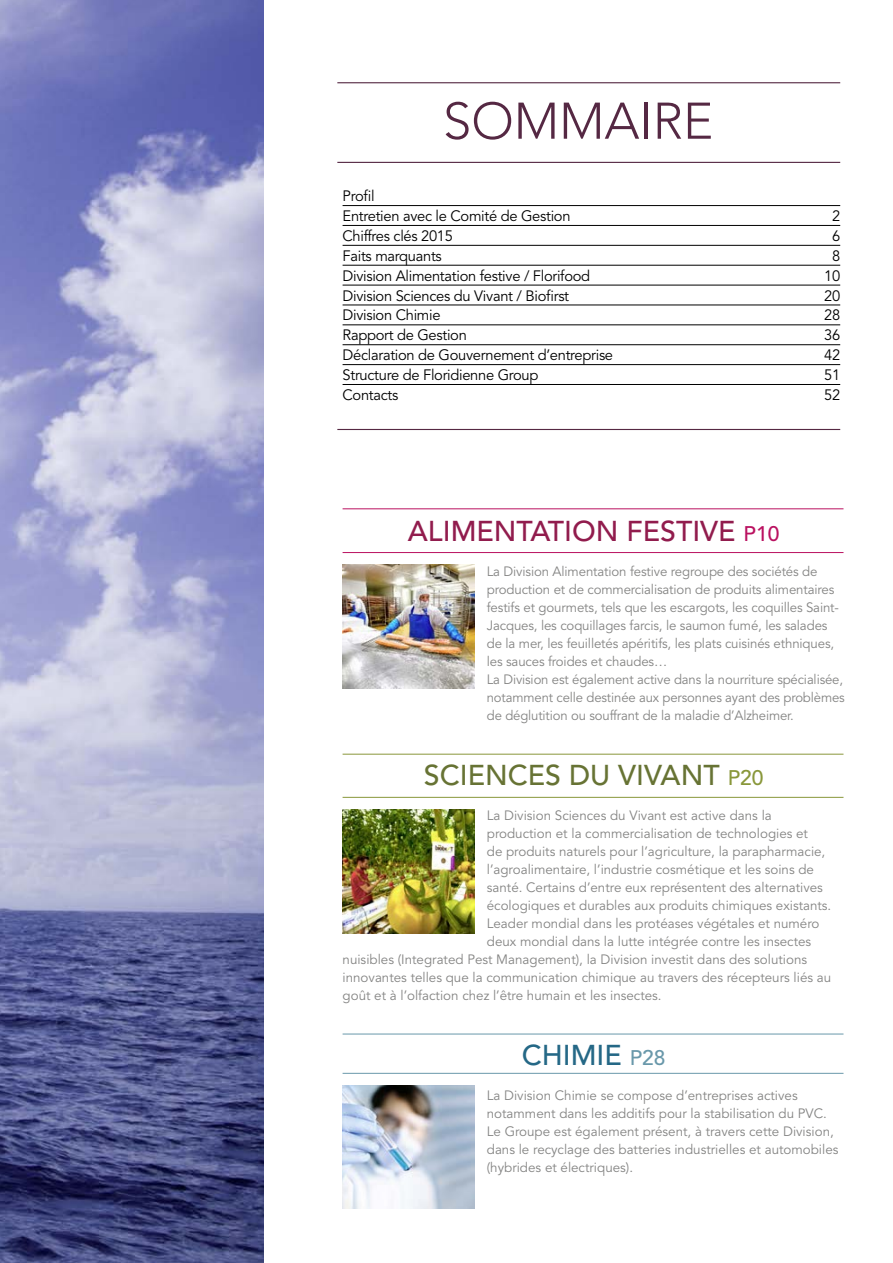
<style>
.page{position:relative;width:893px;height:1263px;background:#fff}
.page>*{position:absolute;margin:0;border:0;box-sizing:border-box;transform-origin:0 0}
.t1{font:300 51px "Avenir LT Std";color:#552843}
.t2{font:500 28.5px "Avenir LT Std";color:#911c4d}
.t3{font:500 28.5px "Avenir LT Std";color:#677334}
.t4{font:500 28.5px "Avenir LT Std";color:#256886}
.t5{font:15px/19.8px "Avenir LT Std";letter-spacing:-.02em;color:#000}
.t6{font:13.5px/18px "Avenir LT Std";color:#848483}
.s1{font-size:21px;color:#ba1160}
.s2{font-size:21px;color:#89973a}
.s3{font-size:21px;color:#6998aa}
</style>
<div class="page">
<hr style="left:343px;top:205px;width:497px;height:1px;background:#000">
<hr style="left:343px;top:225px;width:497px;height:1px;background:#000">
<hr style="left:343px;top:245px;width:497px;height:1px;background:#000">
<hr style="left:343px;top:265px;width:497px;height:1px;background:#000">
<hr style="left:343px;top:285px;width:497px;height:1px;background:#000">
<hr style="left:343px;top:305px;width:497px;height:1px;background:#000">
<hr style="left:343px;top:325px;width:497px;height:1px;background:#000">
<hr style="left:343px;top:344px;width:497px;height:1px;background:#000">
<hr style="left:343px;top:364px;width:497px;height:1px;background:#000">
<hr style="left:343px;top:384px;width:497px;height:1px;background:#000">
<hr style="left:343px;top:1073px;width:500px;height:1px;background:#6998aa">
<hr style="left:343px;top:1034px;width:500px;height:1px;background:#6998aa">
<hr style="left:343px;top:797px;width:500px;height:1px;background:#89973a">
<hr style="left:343px;top:754px;width:500px;height:1px;background:#89973a">
<img style="left:343px;top:1085px;width:131px;height:124px">
<img style="left:343px;top:809px;width:131px;height:124px">
<hr style="left:337px;top:162px;width:503px;height:1px;background:#552843">
<hr style="left:337px;top:82px;width:503px;height:1px;background:#552843">
<hr style="left:337px;top:429px;width:503px;height:1px;background:#552843">
<img style="left:0;top:0;width:264px;height:1263px">
<hr style="left:343px;top:552px;width:500px;height:1px;background:#ba1160">
<hr style="left:343px;top:508px;width:500px;height:1px;background:#ba1160">
<img style="left:343px;top:565px;width:131px;height:124px">
<h1 class="t1" style="left:443px;top:91px;width:272px">SOMMAIRE</h1>
<p class="t5" style="left:343px;top:186px;width:229px">Profil<br>Entretien avec le Comité de Gestion</p>
<p class="t5" style="left:832px;top:206px;width:10px">2</p>
<p class="t5" style="left:343px;top:226px;width:112px">Chiffres clés 2015</p>
<p class="t5" style="left:832px;top:226px;width:10px">6</p>
<p class="t5" style="left:343px;top:246px;width:101px">Faits marquants</p>
<p class="t5" style="left:832px;top:246px;width:10px">8</p>
<p class="t5" style="left:343px;top:266px;width:249px">Division Alimentation festive / Florifood</p>
<p class="t5" style="left:824px;top:266px;width:18px">10</p>
<p class="t5" style="left:343px;top:286px;width:228px">Division Sciences du Vivant / Biofirst</p>
<p class="t5" style="left:824px;top:286px;width:18px">20</p>
<p class="t5" style="left:343px;top:306px;width:99px">Division Chimie</p>
<p class="t5" style="left:824px;top:306px;width:18px">28</p>
<p class="t5" style="left:343px;top:326px;width:126px">Rapport de Gestion</p>
<p class="t5" style="left:824px;top:326px;width:18px">36</p>
<p class="t5" style="left:343px;top:345px;width:272px">Déclaration de Gouvernement d’entreprise</p>
<p class="t5" style="left:824px;top:345px;width:18px">42</p>
<p class="t5" style="left:343px;top:365px;width:197px">Structure de Floridienne Group</p>
<p class="t5" style="left:824px;top:365px;width:18px">51</p>
<p class="t5" style="left:343px;top:385px;width:57px">Contacts</p>
<p class="t5" style="left:824px;top:385px;width:18px">52</p>
<h2 class="t2" style="left:408px;top:514px;width:373px">ALIMENTATION FESTIVE <span class="s1">P10</span></h2>
<p class="t6" style="left:487px;top:562px;width:359px">La Division Alimentation festive regroupe des sociétés de production et de commercialisation de produits alimentaires festifs et gourmets, tels que les escargots, les coquilles Saint-Jacques, les coquillages farcis, le saumon fumé, les salades de la mer, les feuilletés apéritifs, les plats cuisinés ethniques, les sauces froides et chaudes…<br>La Division est également active dans la nourriture spécialisée, notamment celle destinée aux personnes ayant des problèmes de déglutition ou souffrant de la maladie d’Alzheimer.</p>
<h2 class="t3" style="left:424px;top:758px;width:341px">SCIENCES DU VIVANT <span class="s2">P20</span></h2>
<p class="t6" style="left:487px;top:806px;width:286px">La Division Sciences du Vivant est active dans la</p>
<p class="t6" style="left:487px;top:824px;width:323px">production et la commercialisation de technologies et</p>
<p class="t6" style="left:487px;top:842px;width:340px">de produits naturels pour l’agriculture, la parapharmacie,</p>
<p class="t6" style="left:487px;top:860px;width:329px">l’agroalimentaire, l’industrie cosmétique et les soins de</p>
<p class="t6" style="left:487px;top:878px;width:338px">santé. Certains d’entre eux représentent des alternatives</p>
<p class="t6" style="left:487px;top:896px;width:346px">écologiques et durables aux produits chimiques existants.</p>
<p class="t6" style="left:487px;top:914px;width:334px">Leader mondial dans les protéases végétales et numéro</p>
<p class="t6" style="left:487px;top:932px;width:326px">deux mondial dans la lutte intégrée contre les insectes</p>
<p class="t6" style="left:343px;top:950px;width:466px">nuisibles (Integrated Pest Management), la Division investit dans des solutions</p>
<p class="t6" style="left:343px;top:968px;width:490px">innovantes telles que la communication chimique au travers des récepteurs liés au</p>
<p class="t6" style="left:343px;top:986px;width:321px">goût et à l’olfaction chez l’être humain et les insectes.</p>
<h2 class="t4" style="left:522px;top:1039px;width:145px">CHIMIE <span class="s3">P28</span></h2>
<p class="t6" style="left:487px;top:1087px;width:353px">La Division Chimie se compose d’entreprises actives notamment dans les additifs pour la stabilisation du PVC.<br>Le Groupe est également présent, à travers cette Division, dans le recyclage des batteries industrielles et automobiles (hybrides et électriques).</p>
</div>
